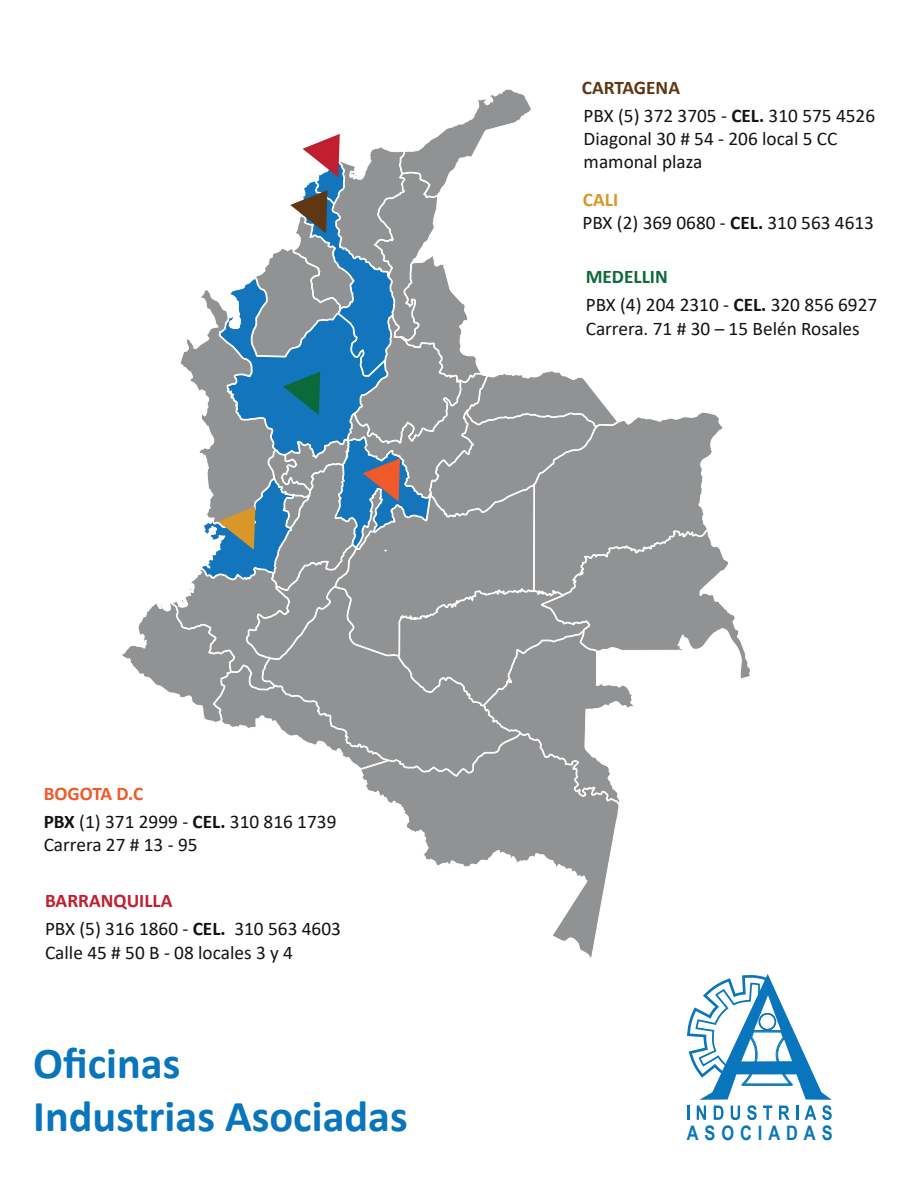
<style>
.page{position:relative;width:918px;height:1188px;background:#fff}
.page>*{position:absolute;margin:0;border:0;box-sizing:border-box;transform-origin:0 0}
.t1{font:700 44.25px/53.1px "Calibri";color:#0875bc}
.t2{font:700 19.95px "Arial Narrow";letter-spacing:.295em;color:#0875bc}
.t3{font:19.35px/28.3px "Calibri";color:#111416}
.t4{font:700 19.35px "Calibri";color:#d89726}
.s1{font-weight:700;color:#603713}
.s2{font-weight:700}
.s3{font-weight:700;color:#0b693a}
.s4{font-weight:700;color:#f05a2a}
.s5{font-weight:700;color:#bf1f2e}
</style>
<div class="page">
<svg style="left:687px;top:974px;width:145px;height:146px"></svg>
<svg style="left:553px;top:809px;width:65px;height:149px"></svg>
<svg style="left:403px;top:809px;width:187px;height:92px"></svg>
<svg style="left:122px;top:89px;width:628px;height:720px"></svg>
<p class="t3" style="left:582px;top:72px;width:295px"><span class="s1">CARTAGENA<br></span>PBX (5) 372 3705 - <span class="s2">CEL.</span> 310 575 4526</p>
<p class="t3" style="left:584px;top:127px;width:255px;line-height:23.1px">Diagonal 30 # 54 - 206 local 5 CC mamonal plaza</p>
<p class="t4" style="left:583px;top:186px;width:37px">CALI</p>
<p class="t3" style="left:582px;top:207px;width:293px">PBX (2) 369 0680 - <span class="s2">CEL.</span> 310 563 4613</p>
<p class="t3" style="left:586px;top:262px;width:293px"><span class="s3">MEDELLIN<br></span>PBX (4) 204 2310 - <span class="s2">CEL.</span> 320 856 6927</p>
<p class="t3" style="left:586px;top:313px;width:276px">Carrera. 71 # 30 – 15 Belén Rosales</p>
<p class="t3" style="left:44px;top:778px;width:294px"><span class="s4">BOGOTA D.C<br></span><span class="s2">PBX</span> (1) 371 2999 - <span class="s2">CEL.</span> 310 816 1739</p>
<p class="t3" style="left:44px;top:830px;width:155px">Carrera 27 # 13 - 95</p>
<p class="t3" style="left:45px;top:886px;width:297px"><span class="s5">BARRANQUILLA<br></span>PBX (5) 316 1860 - <span class="s2">CEL.</span> 310 563 4603</p>
<p class="t3" style="left:45px;top:937px;width:250px">Calle 45 # 50 B - 08 locales 3 y 4</p>
<h1 class="t1" style="left:33px;top:1036px;width:376px">Oficinas<br>Industrias Asociadas</h1>
<p class="t2" style="left:687px;top:1118px;width:147px">ASOCIADAS</p>
</div>
